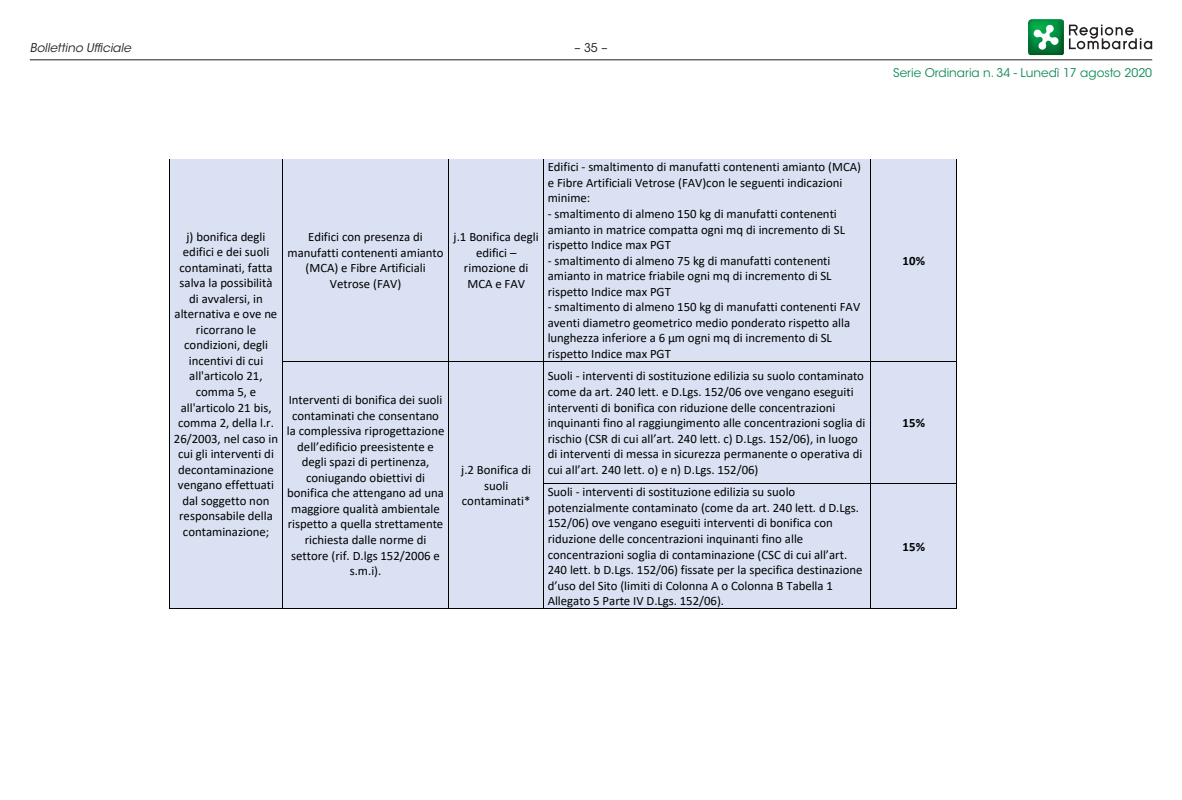
<style>
.page{position:relative;width:1182px;height:800px;background:#fff}
.page>*{position:absolute;margin:0;border:0;box-sizing:border-box;transform-origin:0 0}
.t1{font:12.75px/15.6px "Calibri";color:#000;text-align:center}
.t2{font:700 12.75px "Calibri";color:#000}
.t3{font:12px "ITC Avant Garde Std";color:#108c56}
.t4{font:italic 12px "ITC Avant Garde Std";color:#231f20}
.t5{font:12px "ITC Avant Garde Std";color:#231f20}
</style>
<div class="page">
<hr style="left:30px;top:59px;width:1121px;height:1px;background:#231f20">
<svg style="left:1068px;top:25px;width:83px;height:24px"></svg>
<img style="left:1028px;top:19px;width:35px;height:36px">
<svg style="left:1032px;top:24px;width:26px;height:26px"></svg>
<div style="left:170px;top:159px;width:112px;height:449px;background:#d9e1f2"></div>
<div style="left:282px;top:159px;width:166px;height:202px;background:#d9e1f2"></div>
<div style="left:448px;top:159px;width:95px;height:202px;background:#d9e1f2"></div>
<div style="left:543px;top:159px;width:327px;height:202px;background:#d9e1f2"></div>
<div style="left:870px;top:159px;width:86px;height:202px;background:#d9e1f2"></div>
<hr style="left:169px;top:159px;width:1px;height:202px;background:#000">
<hr style="left:282px;top:159px;width:1px;height:202px;background:#000">
<hr style="left:448px;top:159px;width:1px;height:202px;background:#000">
<hr style="left:543px;top:159px;width:1px;height:202px;background:#000">
<hr style="left:870px;top:159px;width:1px;height:202px;background:#000">
<hr style="left:956px;top:159px;width:1px;height:202px;background:#000">
<div style="left:283px;top:362px;width:165px;height:246px;background:#d9e1f2"></div>
<div style="left:449px;top:362px;width:94px;height:246px;background:#d9e1f2"></div>
<div style="left:543px;top:362px;width:327px;height:121px;background:#d9e1f2"></div>
<div style="left:870px;top:362px;width:86px;height:121px;background:#d9e1f2"></div>
<hr style="left:282px;top:361px;width:166px;height:1px;background:#000">
<hr style="left:449px;top:361px;width:94px;height:1px;background:#000">
<hr style="left:544px;top:361px;width:326px;height:1px;background:#000">
<hr style="left:870px;top:361px;width:86px;height:1px;background:#000">
<hr style="left:169px;top:362px;width:1px;height:121px;background:#000">
<hr style="left:282px;top:362px;width:1px;height:121px;background:#000">
<hr style="left:448px;top:362px;width:1px;height:121px;background:#000">
<hr style="left:543px;top:362px;width:1px;height:121px;background:#000">
<hr style="left:870px;top:362px;width:1px;height:121px;background:#000">
<hr style="left:956px;top:362px;width:1px;height:121px;background:#000">
<div style="left:543px;top:484px;width:327px;height:124px;background:#d9e1f2"></div>
<div style="left:870px;top:484px;width:86px;height:124px;background:#d9e1f2"></div>
<hr style="left:544px;top:483px;width:326px;height:1px;background:#000">
<hr style="left:870px;top:483px;width:86px;height:1px;background:#000">
<hr style="left:169px;top:484px;width:1px;height:124px;background:#000">
<hr style="left:170px;top:608px;width:112px;height:1px;background:#000">
<hr style="left:282px;top:484px;width:1px;height:124px;background:#000">
<hr style="left:282px;top:608px;width:166px;height:1px;background:#000">
<hr style="left:448px;top:484px;width:1px;height:124px;background:#000">
<hr style="left:449px;top:608px;width:94px;height:1px;background:#000">
<hr style="left:543px;top:484px;width:1px;height:124px;background:#000">
<hr style="left:544px;top:608px;width:326px;height:1px;background:#000">
<hr style="left:870px;top:484px;width:1px;height:124px;background:#000">
<hr style="left:870px;top:608px;width:86px;height:1px;background:#000">
<hr style="left:956px;top:484px;width:1px;height:124px;background:#000">
<p class="t4" style="left:30px;top:40px;width:103px">Bollettino Ufficiale</p>
<p class="t5" style="left:574px;top:40px;width:34px">– 35 –</p>
<p class="t3" style="left:893px;top:65px;width:260px">Serie Ordinaria n. 34 - Lunedì 17 agosto 2020</p>
<p class="t1" style="left:174px;top:228px;width:106px">j) bonifica degli edifici e dei suoli contaminati, fatta salva la possibilità di avvalersi, in alternativa e ove ne ricorrano le condizioni, degli incentivi di cui all'articolo 21, comma 5, e all'articolo 21 bis, comma 2, della l.r.<br>26/2003, nel caso in cui gli interventi di decontaminazione vengano effettuati dal soggetto non responsabile della contaminazione;</p>
<p class="t1" style="left:287px;top:229px;width:158px">Edifici con presenza di manufatti contenenti amianto (MCA) e Fibre Artificiali<br>Vetrose (FAV)</p>
<p class="t1" style="left:453px;top:229px;width:86px">j.1 Bonifica degli edifici – rimozione di<br>MCA e FAV</p>
<p class="t1" style="left:287px;top:391px;width:159px">Interventi di bonifica dei suoli contaminati che consentano la complessiva riprogettazione dell’edificio preesistente e degli spazi di pertinenza, coniugando obiettivi di bonifica che attengano ad una maggiore qualità ambientale rispetto a quella strettamente richiesta dalle norme di settore (rif. D.lgs 152/2006 e s.m.i).</p>
<p class="t1" style="left:461px;top:462px;width:71px">j.2 Bonifica di suoli contaminati*</p>
<p class="t1" style="left:547px;top:159px;width:315px;text-align:left">Edifici - smaltimento di manufatti contenenti amianto (MCA) e Fibre Artificiali Vetrose (FAV)con le seguenti indicazioni minime:</p>
<p class="t1" style="left:547px;top:205px;width:299px;text-align:left">- smaltimento di almeno 150 kg di manufatti contenenti amianto in matrice compatta ogni mq di incremento di SL rispetto Indice max PGT</p>
<p class="t1" style="left:547px;top:252px;width:285px;text-align:justify">- smaltimento di almeno 75 kg di manufatti contenenti amianto in matrice friabile ogni mq di incremento di SL rispetto Indice max PGT</p>
<p class="t1" style="left:547px;top:299px;width:314px;text-align:left">- smaltimento di almeno 150 kg di manufatti contenenti FAV aventi diametro geometrico medio ponderato rispetto alla lunghezza inferiore a 6 µm ogni mq di incremento di SL rispetto Indice max PGT</p>
<p class="t1" style="left:547px;top:368px;width:319px;text-align:left">Suoli - interventi di sostituzione edilizia su suolo contaminato come da art. 240 lett. e D.Lgs. 152/06 ove vengano eseguiti interventi di bonifica con riduzione delle concentrazioni inquinanti fino al raggiungimento alle concentrazioni soglia di rischio (CSR di cui all’art. 240 lett. c) D.Lgs. 152/06), in luogo di interventi di messa in sicurezza permanente o operativa di cui all’art. 240 lett. o) e n) D.Lgs. 152/06)</p>
<p class="t1" style="left:547px;top:484px;width:316px;text-align:left">Suoli - interventi di sostituzione edilizia su suolo potenzialmente contaminato (come da art. 240 lett. d D.Lgs.<br>152/06) ove vengano eseguiti interventi di bonifica con riduzione delle concentrazioni inquinanti fino alle concentrazioni soglia di contaminazione (CSC di cui all’art.<br>240 lett. b D.Lgs. 152/06) fissate per la specifica destinazione d’uso del Sito (limiti di Colonna A o Colonna B Tabella 1<br>Allegato 5 Parte IV D.Lgs. 152/06).</p>
<p class="t2" style="left:902px;top:251px;width:24px">10%</p>
<p class="t2" style="left:902px;top:414px;width:24px">15%</p>
<p class="t2" style="left:902px;top:537px;width:24px">15%</p>
</div>
